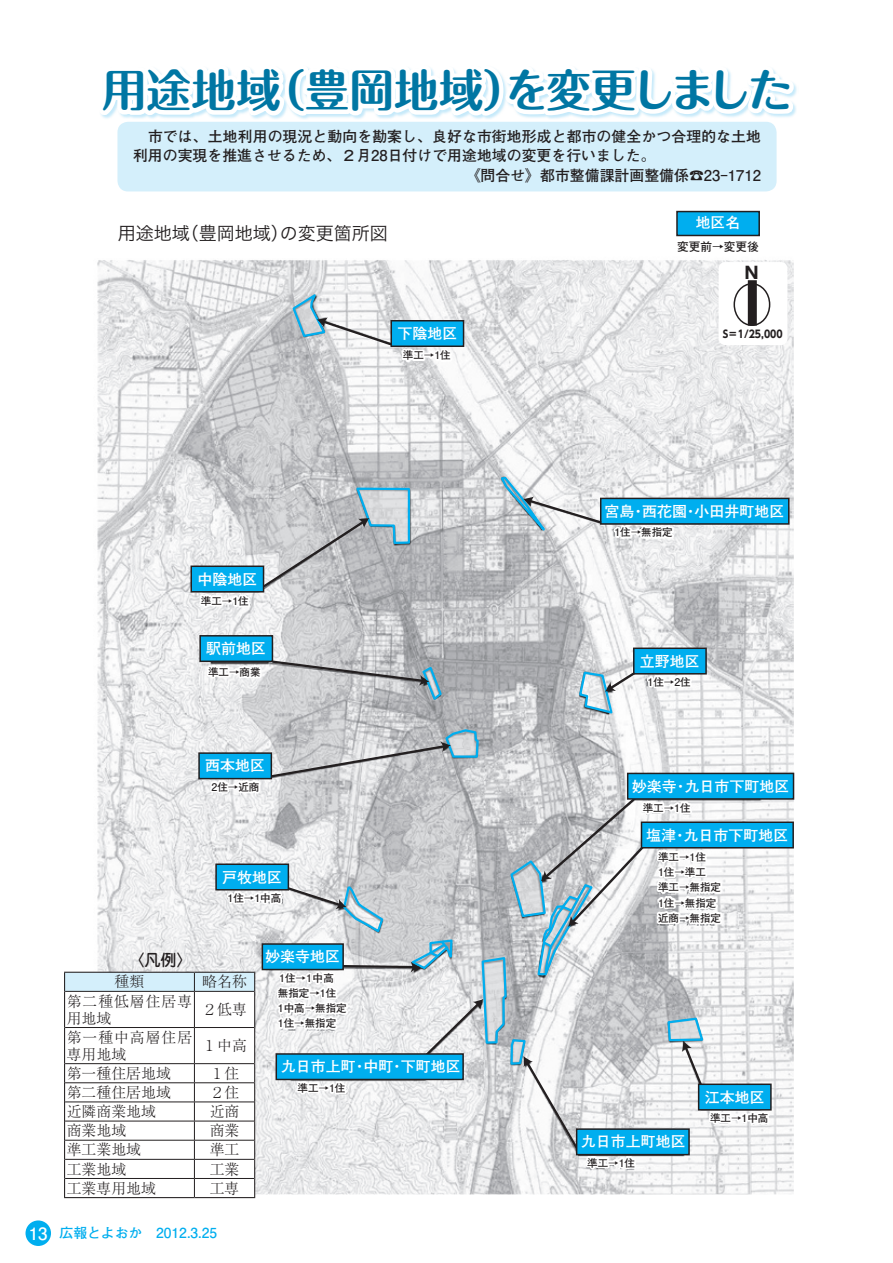
<style>
.page{position:relative;width:893px;height:1263px;background:#fff}
.page>*{position:absolute;margin:0;border:0;box-sizing:border-box;transform-origin:0 0}
.t1{font:700 44.7px "Maru Fo Pro";color:#0076a3}
.t2{font:700 44.7px "Maru Fo Pro";letter-spacing:-.09em;color:#0076a3}
.t3{font:18px "Hira Kaku Pro W3";color:#231f20}
.t4{font:700 16.95px "Futo Go B101 Pro";color:#fff}
.t5{font:700 16.5px "UD Shin Go NT Pro";color:#231f20}
.t6{font:500 15.9px "Jun 34 Pro";color:#231f20}
.t7{font:700 15px "Futo Go B101 Pro";color:#fff}
.t8{font:700 14.85px "Futo Go B101 Pro";color:#231f20}
.t9{font:300 14.85px "Ryumin Pro";color:#231f20}
.t10{font:300 14.85px/19.2px "Ryumin Pro";letter-spacing:.065em;color:#231f20;text-align:center}
.t11{font:700 14.85px "Futo Go B101 Pro";color:#fff}
.t12{font:700 13.8px "Futo Go B101 Pro";color:#00aeef}
.t13{font:700 11.7px "Futo Go B101 Pro";color:#231f20}
.t14{font:700 10.5px/15.3px "Futo Go B101 Pro";color:#231f20}
.t15{font:700 10.5px "UD Shin Go NT Pro";color:#231f20;scale:.9 1}
</style>
<div class="page">
<div style="left:26px;top:1220px;width:25px;height:26px;background:#00aeef;border-radius:50%"></div>
<img style="left:97px;top:210px;width:697px;height:984px">
<div style="left:719px;top:262px;width:68px;height:83px;background:#fff;border-radius:6px"></div>
<svg style="left:734px;top:284px;width:36px;height:41px"></svg>
<div style="left:733px;top:283px;width:37px;height:43px;border:2px solid #231f20;border-radius:50%"></div>
<div style="left:749px;top:281px;width:7px;height:44px;background:#231f20"></div>
<div style="left:748px;top:280px;width:9px;height:46px;border:2px solid #231f20"></div>
<div style="left:191px;top:566px;width:73px;height:26px;background:#00aeef"></div>
<div style="left:190px;top:565px;width:74px;height:27px;border:2px solid #231f20"></div>
<svg style="left:196px;top:589px;width:56px;height:20px"></svg>
<div style="left:200px;top:636px;width:72px;height:25px;background:#00aeef"></div>
<div style="left:199px;top:635px;width:74px;height:27px;border:2px solid #231f20"></div>
<svg style="left:261px;top:486px;width:150px;height:103px;background:#b8bfc4"></svg>
<svg style="left:203px;top:659px;width:240px;height:43px;background:#bdc2c6"></svg>
<div style="left:628px;top:773px;width:165px;height:26px;background:#00aeef"></div>
<div style="left:627px;top:773px;width:167px;height:27px;border:2px solid #231f20"></div>
<div style="left:641px;top:822px;width:152px;height:26px;background:#00aeef"></div>
<div style="left:641px;top:821px;width:153px;height:27px;border:2px solid #231f20"></div>
<div style="left:634px;top:648px;width:72px;height:26px;background:#00aeef"></div>
<div style="left:633px;top:647px;width:74px;height:27px;border:2px solid #231f20"></div>
<svg style="left:645px;top:671px;width:49px;height:19px"></svg>
<div style="left:601px;top:498px;width:188px;height:26px;background:#00aeef"></div>
<div style="left:600px;top:498px;width:189px;height:27px;border:2px solid #231f20"></div>
<svg style="left:612px;top:522px;width:65px;height:21px"></svg>
<svg style="left:499px;top:475px;width:105px;height:88px"></svg>
<svg style="left:578px;top:670px;width:60px;height:45px"></svg>
<div style="left:391px;top:321px;width:73px;height:25px;background:#00aeef"></div>
<div style="left:390px;top:320px;width:74px;height:27px;border:2px solid #231f20"></div>
<svg style="left:291px;top:292px;width:163px;height:72px"></svg>
<div style="left:93px;top:196px;width:438px;height:61px;background:#fff"></div>
<svg style="left:101px;top:67px;width:696px;height:56px"></svg>
<div style="left:117px;top:122px;width:660px;height:69px;background:#d4effb;border-radius:11px"></div>
<hr style="left:64px;top:1197px;width:130px;height:1px;background:#231f20">
<hr style="left:194px;top:1197px;width:61px;height:1px;background:#231f20">
<svg style="left:64px;top:728px;width:708px;height:469px"></svg>
<div style="left:677px;top:212px;width:82px;height:23px;background:#00aeef"></div>
<div style="left:676px;top:211px;width:84px;height:25px;border:2px solid #231f20"></div>
<h1 class="t1" style="left:102px;top:55px;width:180px">用途地域</h1>
<h3 class="t8" style="left:133px;top:125px;width:629px">　市では、土地利用の現況と動向を勘案し、良好な市街地形成と都市の健全かつ合理的な土地</h3>
<h3 class="t8" style="left:133px;top:144px;width:524px">利用の実現を推進させるため、２月28日付けで用途地域の変更を行いました。</h3>
<h3 class="t8" style="left:466px;top:163px;width:297px">《問合せ》都市整備課計画整備係☎23–1712</h3>
<h1 class="t1" style="left:260px;top:55px;width:269px">（豊岡地域）</h1>
<h1 class="t2" style="left:505px;top:55px;width:290px">を変更しました</h1>
<h2 class="t3" style="left:181px;top:217px;width:109px">（豊岡地域）</h2>
<h2 class="t3" style="left:280px;top:217px;width:109px">の変更箇所図</h2>
<h2 class="t3" style="left:118px;top:217px;width:73px">用途地域</h2>
<h3 class="t7" style="left:397px;top:321px;width:61px">下陰地区</h3>
<p class="t14" style="left:403px;top:346px;width:49px">準工→ 住1</p>
<h3 class="t11" style="left:696px;top:211px;width:46px">地区名</h3>
<p class="t13" style="left:677px;top:237px;width:83px">変更前→変更後</p>
<h3 class="t5" style="left:745px;top:260px;width:15px">N</h3>
<p class="t15" style="left:723px;top:326px;width:68px">=S 1/25,000</p>
<h3 class="t7" style="left:197px;top:567px;width:61px">中陰地区</h3>
<p class="t14" style="left:201px;top:592px;width:49px">準工→ 住1</p>
<h3 class="t7" style="left:206px;top:636px;width:61px">駅前地区</h3>
<p class="t14" style="left:208px;top:663px;width:54px">準工→商業</p>
<h3 class="t7" style="left:205px;top:754px;width:61px">西本地区</h3>
<p class="t14" style="left:212px;top:778px;width:49px">住2 →近商</p>
<h3 class="t7" style="left:222px;top:865px;width:61px">戸牧地区</h3>
<p class="t14" style="left:228px;top:889px;width:55px">住1 →1中高</p>
<h3 class="t6" style="left:129px;top:947px;width:65px">〈凡例〈</h3>
<h3 class="t10" style="left:67px;top:971px;width:127px">種類<br>第二種低層住居専</h3>
<h3 class="t10" style="left:67px;top:1007px;width:127px;text-align:left">用地域<br>第一種中高層住居</h3>
<h3 class="t9" style="left:67px;top:1042px;width:61px">専用地域</h3>
<h3 class="t9" style="left:202px;top:970px;width:46px">略名称</h3>
<h3 class="t9" style="left:202px;top:998px;width:46px">２低専</h3>
<h3 class="t9" style="left:202px;top:1034px;width:46px">１中高</h3>
<h3 class="t9" style="left:67px;top:1062px;width:106px">第一種住居地域</h3>
<h3 class="t9" style="left:210px;top:1062px;width:31px">１住</h3>
<h3 class="t9" style="left:67px;top:1081px;width:106px">第二種住居地域</h3>
<h3 class="t9" style="left:210px;top:1081px;width:31px">２住</h3>
<h3 class="t9" style="left:67px;top:1100px;width:91px">近隣商業地域</h3>
<h3 class="t9" style="left:210px;top:1100px;width:31px">近商</h3>
<h3 class="t9" style="left:67px;top:1119px;width:61px">商業地域</h3>
<h3 class="t9" style="left:210px;top:1119px;width:31px">商業</h3>
<h3 class="t9" style="left:67px;top:1138px;width:76px">準工業地域</h3>
<h3 class="t9" style="left:210px;top:1138px;width:31px">準工</h3>
<h3 class="t9" style="left:67px;top:1157px;width:61px">工業地域</h3>
<h3 class="t9" style="left:210px;top:1157px;width:31px">工業</h3>
<h3 class="t9" style="left:67px;top:1176px;width:91px">工業専用地域</h3>
<h3 class="t9" style="left:210px;top:1176px;width:31px">工専</h3>
<h3 class="t4" style="left:29px;top:1220px;width:20px">13</h3>
<h3 class="t12" style="left:60px;top:1222px;width:84px">広報とよおか</h3>
<h3 class="t12" style="left:156px;top:1222px;width:62px">2012.3.25</h3>
<h3 class="t7" style="left:265px;top:945px;width:76px">妙楽寺地区</h3>
<p class="t14" style="left:278px;top:969px;width:70px">住1 →1中高<br>無指定→ 住1<br>1中高→無指定住1 →無指定</p>
<h3 class="t7" style="left:281px;top:1054px;width:76px">九日市上町</h3>
<p class="t14" style="left:298px;top:1079px;width:49px">準工→ 住1</p>
<h3 class="t7" style="left:363px;top:1054px;width:31px">中町</h3>
<h3 class="t7" style="left:401px;top:1054px;width:61px">下町地区</h3>
<h3 class="t7" style="left:352px;top:1054px;width:16px">・</h3>
<h3 class="t7" style="left:390px;top:1054px;width:16px">・</h3>
<h3 class="t7" style="left:694px;top:499px;width:91px">小田井町地区</h3>
<h3 class="t7" style="left:604px;top:499px;width:31px">宮島</h3>
<p class="t14" style="left:614px;top:523px;width:60px">住1 →無指定</p>
<h3 class="t7" style="left:642px;top:499px;width:46px">西花園</h3>
<h3 class="t7" style="left:631px;top:499px;width:16px">・</h3>
<h3 class="t7" style="left:683px;top:499px;width:16px">・</h3>
<h3 class="t7" style="left:640px;top:649px;width:61px">立野地区</h3>
<p class="t14" style="left:648px;top:673px;width:45px">住1 → 住2</p>
<h3 class="t7" style="left:684px;top:774px;width:107px">九日市下町地区</h3>
<h3 class="t7" style="left:632px;top:774px;width:46px">妙楽寺</h3>
<p class="t14" style="left:643px;top:799px;width:49px">準工→ 住1</p>
<h3 class="t7" style="left:684px;top:823px;width:107px">九日市下町地区</h3>
<h3 class="t7" style="left:673px;top:774px;width:16px">・</h3>
<h3 class="t7" style="left:646px;top:823px;width:31px">塩津</h3>
<p class="t14" style="left:658px;top:848px;width:64px">準工→ 住1<br>住1 →準工<br>準工→無指定住1 →無指定近商→無指定</p>
<h3 class="t7" style="left:672px;top:823px;width:16px">・</h3>
<h3 class="t7" style="left:581px;top:1130px;width:106px">九日市上町地区</h3>
<p class="t14" style="left:587px;top:1154px;width:49px">準工→ 住1</p>
<h3 class="t7" style="left:705px;top:1085px;width:61px">江本地区</h3>
<p class="t14" style="left:710px;top:1109px;width:60px">準工→1中高</p>
</div>
